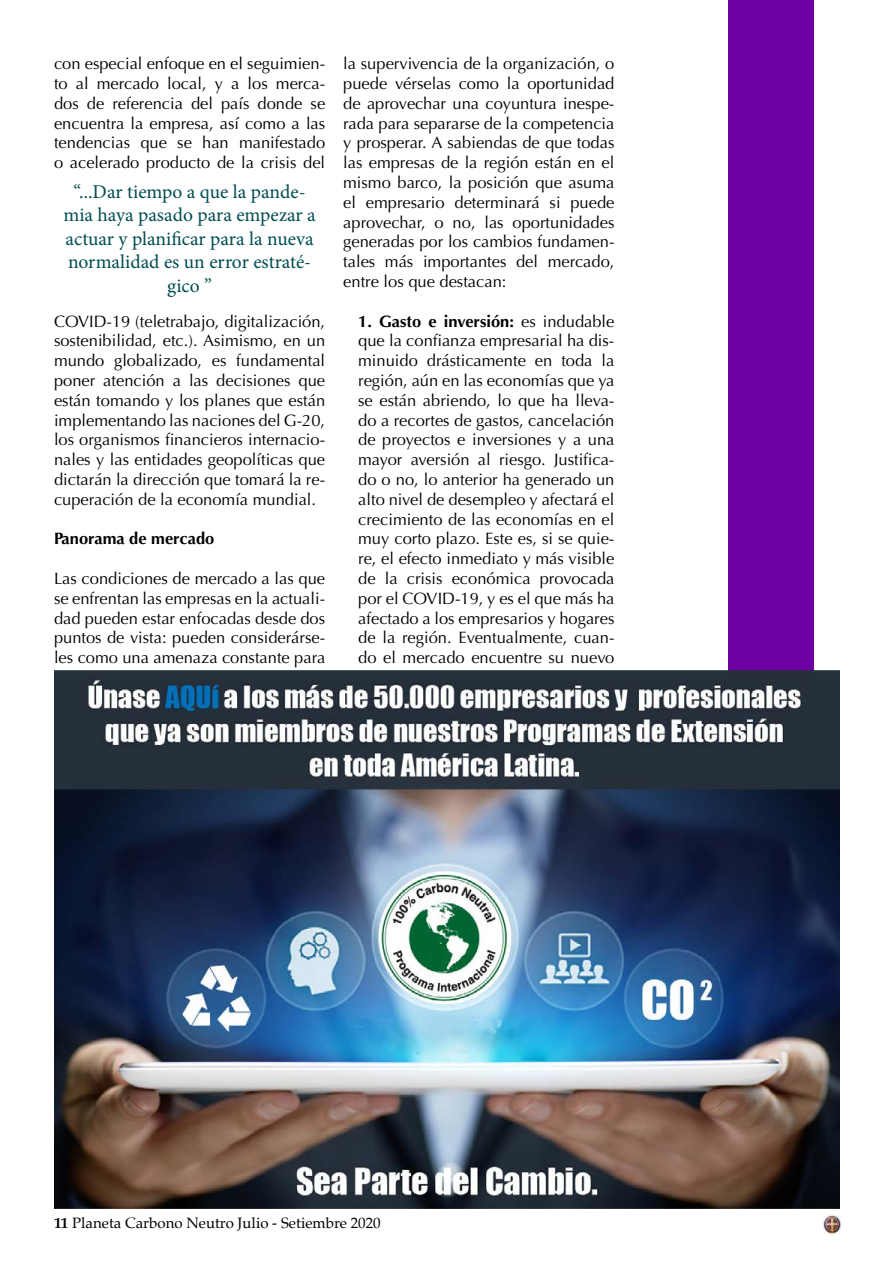
<style>
.page{position:relative;width:893px;height:1263px;background:#fff}
.page>*{position:absolute;margin:0;border:0;box-sizing:border-box;transform-origin:0 0}
.t1{font:19.5px/23.4px "Minion Pro";color:#004d51;text-align:center}
.t2{font:16.5px/19.8px "Optima";color:#000;text-align:justify}
.t3{font:700 16.5px "Optima";color:#000}
.t4{font:15px "Palatino";color:#000}
.s1{font-weight:700}
</style>
<div class="page">
<img style="left:823px;top:1215px;width:18px;height:18px">
<div style="left:728px;top:1px;width:86px;height:1207px;background:#6d00a3"></div>
<img style="left:54px;top:670px;width:785px;height:538px">
<p class="t2" style="left:54px;top:54px;width:273px">con especial enfoque en el seguimien&shy;to al mercado local, y a los merca&shy;dos de referencia del país donde se encuentra la empresa, así como a las tendencias que se han manifestado o acelerado producto de la crisis del</p>
<p class="t1" style="left:63px;top:180px;width:254px">“...Dar tiempo a que la pande&shy;mia haya pasado para empezar a actuar y planificar para la nueva normalidad es un error estraté&shy;gico ”</p>
<p class="t2" style="left:54px;top:311px;width:273px">COVID-19 (teletrabajo, digitalización, sostenibilidad, etc.). Asimismo, en un mundo globalizado, es fundamental poner atención a las decisiones que están tomando y los planes que están implementando las naciones del G-20, los organismos financieros internacio&shy;nales y las entidades geopolíticas que dictarán la dirección que tomará la re&shy;cuperación de la economía mundial.</p>
<p class="t3" style="left:54px;top:529px;width:162px">Panorama de mercado</p>
<p class="t2" style="left:54px;top:569px;width:273px">Las condiciones de mercado a las que se enfrentan las empresas en la actuali&shy;dad pueden estar enfocadas desde dos puntos de vista: pueden considerárse&shy;les como una amenaza constante para</p>
<p class="t2" style="left:343px;top:54px;width:273px">la supervivencia de la organización, o puede vérselas como la oportunidad de aprovechar una coyuntura inespe&shy;rada para separarse de la competencia y prosperar. A sabiendas de que todas las empresas de la región están en el mismo barco, la posición que asuma el empresario determinará si puede aprovechar, o no, las oportunidades generadas por los cambios fundamen&shy;tales más importantes del mercado, entre los que destacan:</p>
<p class="t2" style="left:358px;top:311px;width:258px"><span class="s1">1. Gasto e inversión:</span> es indudable que la confianza empresarial ha dis&shy;minuido drásticamente en toda la región, aún en las economías que ya se están abriendo, lo que ha lleva&shy;do a recortes de gastos, cancelación de proyectos e inversiones y a una mayor aversión al riesgo. Justifica&shy;do o no, lo anterior ha generado un alto nivel de desempleo y afectará el crecimiento de las economías en el muy corto plazo. Este es, si se quie&shy;re, el efecto inmediato y más visible de la crisis económica provocada por el COVID-19, y es el que más ha afectado a los empresarios y hogares de la región. Eventualmente, cuan&shy;do el mercado encuentre su nuevo</p>
<p class="t4" style="left:54px;top:1210px;width:328px"><span class="s1">11</span> Planeta Carbono Neutro Julio - Setiembre 2020</p>
</div>
